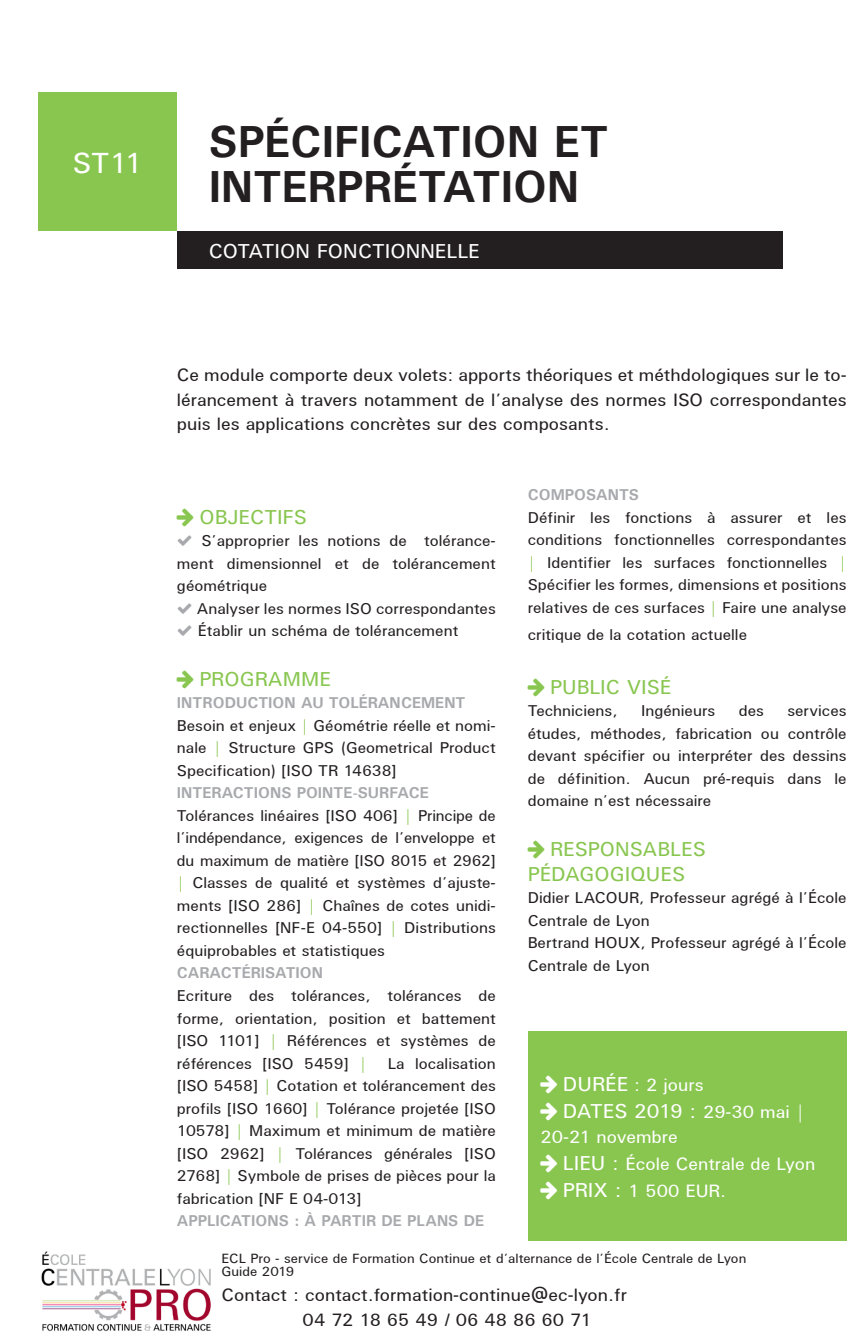
<style>
.page{position:relative;width:868px;height:1337px;background:#fff}
.page>*{position:absolute;margin:0;border:0;box-sizing:border-box;transform-origin:0 0}
.t1{font:700 45px/45px "U001";color:#231f20}
.t2{font:29.25px "U001";color:#fff}
.t3{font:20.25px/24.8px "U001";color:#89c650}
.t4{font:20.25px "U001";color:#fff}
.t5{font:20.25px "U001";letter-spacing:-.03em;color:#fff}
.t6{font:18px/24.8px "U001";color:#231f20;text-align:justify}
.t7{font:18px "U001";color:#fff}
.t8{font:15.75px/22.5px "U001";color:#231f20;text-align:justify}
.t9{font:700 15.75px "U001";color:#a8a9ad}
.t10{font:13.5px "U001";color:#231f20}
.s1{color:#89c650}
.s2{font-size:20.25px}
.s3{font-size:18px}
</style>
<div class="page">
<div style="left:177px;top:231px;width:606px;height:37px;background:#231f20"></div>
<div style="left:38px;top:92px;width:139px;height:139px;background:#89c650"></div>
<div style="left:528px;top:1030px;width:319px;height:209px;background:#89c650"></div>
<img style="left:41px;top:1251px;width:170px;height:80px">
<p class="t2" style="left:72px;top:144px;width:72px">ST11</p>
<p class="t1" style="left:209px;top:118px;width:401px">SPÉCIFICATION ET<br>INTERPRÉTATION</p>
<p class="t4" style="left:209px;top:238px;width:272px">COTATION FONCTIONNELLE</p>
<p class="t6" style="left:177px;top:362px;width:671px">Ce module comporte deux volets: apports théoriques et méthdologiques sur le to&shy;lérancement à travers notamment de l’analyse des normes ISO correspondantes puis les applications concrètes sur des composants.</p>
<p class="t3" style="left:199px;top:504px;width:109px">OBJECTIFS</p>
<p class="t8" style="left:177px;top:529px;width:320px;text-indent:24px">S’approprier les notions de tolérance&shy;ment dimensionnel et de tolérancement géométrique</p>
<p class="t8" style="left:197px;top:596px;width:301px">Analyser les normes ISO correspondantes</p>
<p class="t8" style="left:198px;top:619px;width:262px">Établir un schéma de tolérancement</p>
<p class="t3" style="left:199px;top:666px;width:133px">PROGRAMME</p>
<p class="t9" style="left:177px;top:692px;width:290px">INTRODUCTION AU TOLÉRANCEMENT</p>
<p class="t8" style="left:177px;top:713px;width:320px">Besoin et enjeux <span class="s1">|</span> Géométrie réelle et nomi&shy;nale <span class="s1">|</span> Structure GPS (Geometrical Product Specification) [ISO TR 14638]</p>
<p class="t9" style="left:177px;top:782px;width:253px">INTERACTIONS POINTE-SURFACE</p>
<p class="t8" style="left:177px;top:803px;width:321px">Tolérances linéaires [ISO 406] <span class="s1">|</span> Principe de l’indépendance, exigences de l’enveloppe et du maximum de matière [ISO 8015 et 2962] <span class="s1">|</span> Classes de qualité et systèmes d’ajuste&shy;ments [ISO 286] <span class="s1">|</span> Chaînes de cotes unidi&shy;rectionnelles [NF-E 04-550] <span class="s1">|</span> Distributions équiprobables et statistiques</p>
<p class="t9" style="left:177px;top:962px;width:148px">CARACTÉRISATION</p>
<p class="t8" style="left:177px;top:983px;width:321px">Ecriture des tolérances, tolérances de forme, orientation, position et battement [ISO 1101] <span class="s1">|</span> Références et systèmes de références [ISO 5459] <span class="s1">|</span></p>
<p class="t8" style="left:177px;top:1051px;width:321px;text-indent:211px">La localisation [ISO 5458] <span class="s1">|</span> Cotation et tolérancement des profils [ISO 1660] <span class="s1">|</span> Tolérance projetée [ISO 10578] <span class="s1">|</span> Maximum et minimum de matière [ISO 2962] <span class="s1">|</span> Tolérances générales [ISO 2768] <span class="s1">|</span> Symbole de prises de pièces pour la fabrication [NF E 04-013]</p>
<p class="t9" style="left:177px;top:1210px;width:309px">APPLICATIONS : À PARTIR DE PLANS DE</p>
<p class="t9" style="left:528px;top:485px;width:113px">COMPOSANTS</p>
<p class="t8" style="left:528px;top:506px;width:320px">Définir les fonctions à assurer et les conditions fonctionnelles correspondantes <span class="s1">|</span> Identifier les surfaces fonctionnelles <span class="s1">| </span>Spécifier les formes, dimensions et positions relatives de ces surfaces <span class="s1">|</span> Faire une analyse</p>
<p class="t8" style="left:528px;top:623px;width:221px">critique de la cotation actuelle</p>
<p class="t3" style="left:550px;top:674px;width:123px">PUBLIC VISÉ</p>
<p class="t8" style="left:528px;top:699px;width:91px">Techniciens,</p>
<p class="t8" style="left:641px;top:699px;width:76px">Ingénieurs</p>
<p class="t8" style="left:739px;top:699px;width:27px">des</p>
<p class="t8" style="left:528px;top:699px;width:320px;text-indent:260px">services études, méthodes, fabrication ou contrôle devant spécifier ou interpréter des dessins de définition. Aucun pré-requis dans le domaine n’est nécessaire</p>
<p class="t3" style="left:528px;top:836px;width:180px;text-indent:22px">RESPONSABLES<br>PÉDAGOGIQUES</p>
<p class="t8" style="left:528px;top:886px;width:320px">Didier LACOUR, Professeur agrégé à l’École<br>Centrale de Lyon</p>
<p class="t8" style="left:528px;top:931px;width:320px">Bertrand HOUX, Professeur agrégé à l’École<br>Centrale de Lyon</p>
<p class="t7" style="left:563px;top:1073px;width:142px"><span class="s2">DURÉE</span> : 2 jours</p>
<p class="t5" style="left:563px;top:1098px;width:243px">DATES 2019 : <span class="s3">29-30 mai |</span></p>
<p class="t7" style="left:541px;top:1125px;width:139px">20-21 novembre</p>
<p class="t7" style="left:563px;top:1152px;width:254px"><span class="s2">LIEU :</span> École Centrale de Lyon</p>
<p class="t7" style="left:563px;top:1179px;width:165px"><span class="s2">PRIX :</span> 1 500 EUR.</p>
<p class="t10" style="left:222px;top:1249px;width:526px">ECL Pro - service de Formation Continue et d’alternance de l’École Centrale de Lyon</p>
<p class="t10" style="left:222px;top:1262px;width:74px">Guide 2019</p>
<p class="t6" style="left:222px;top:1281px;width:407px">Contact : contact.formation-continue@ec-lyon.fr</p>
<p class="t6" style="left:303px;top:1306px;width:291px">04 72 18 65 49 / 06 48 86 60 71</p>
</div>
